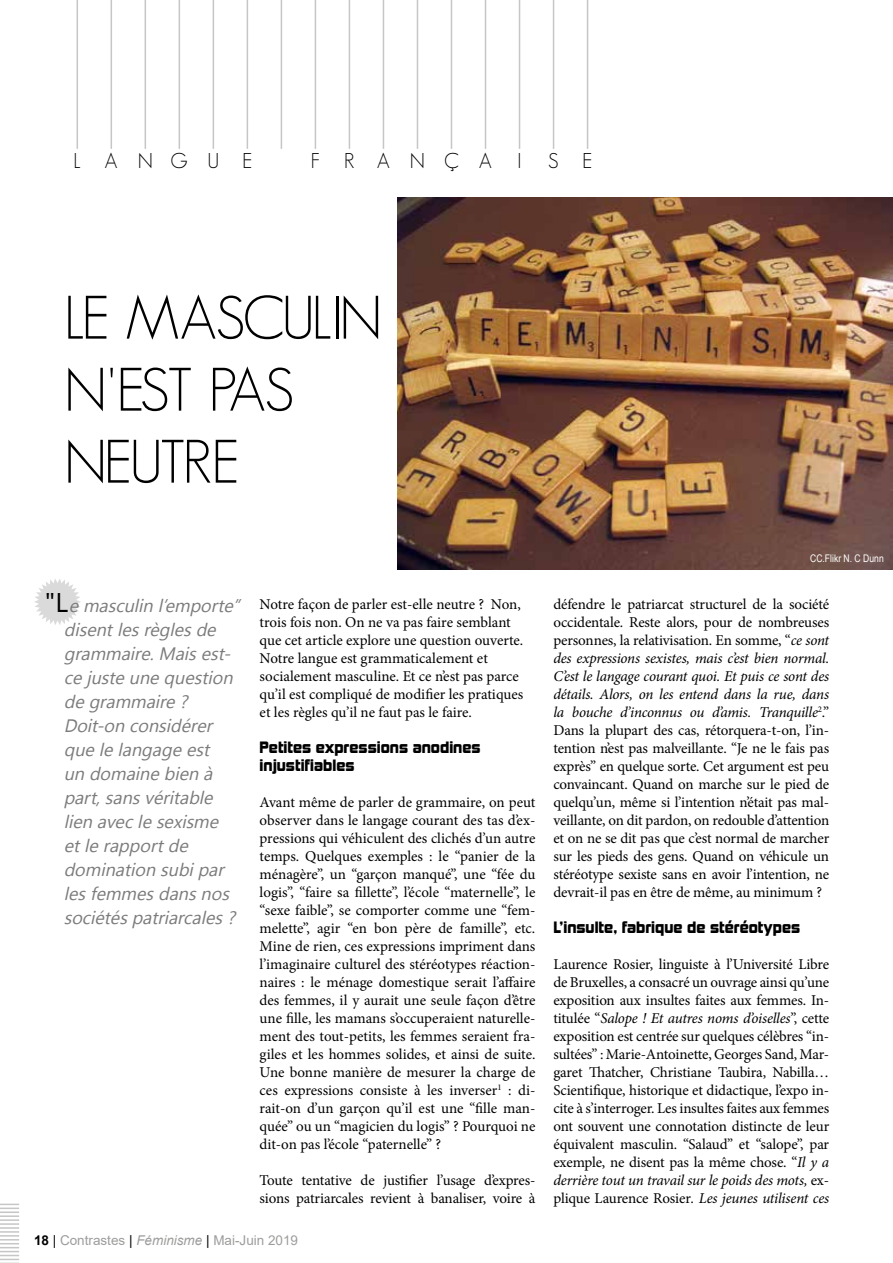
<style>
.page{position:relative;width:893px;height:1263px;background:#fff}
.page>*{position:absolute;margin:0;border:0;box-sizing:border-box;transform-origin:0 0}
.t1{font:300 60px/72px "Geosans";letter-spacing:-.05em;color:#000}
.t2{font:300 21px "Geosans";letter-spacing:.945em;color:#000}
.t3{font:italic 18px/24px "Khmer UI";color:#7c7b7b}
.t4{font:15px/18px "Minion Pro";letter-spacing:-.005em;color:#000;text-align:justify}
.t5{font:15px/18px "Kimberley Bl";color:#000}
.t6{font:13.5px "Arial";color:#9d9d9c}
.t7{font:10.5px "Arial Narrow";color:#fff}
.s1{font-style:normal;font-size:27px;color:#000}
.s2{font-weight:700;color:#000}
.s3{color:#000}
.s4{font-style:italic}
</style>
<div class="page">
<hr style="left:77px;top:0;width:1px;height:149px;background:#c6c6c6">
<hr style="left:111px;top:0;width:1px;height:149px;background:#c6c6c6">
<hr style="left:145px;top:0;width:1px;height:149px;background:#c6c6c6">
<hr style="left:179px;top:0;width:1px;height:149px;background:#c6c6c6">
<hr style="left:213px;top:0;width:1px;height:149px;background:#c6c6c6">
<hr style="left:247px;top:0;width:1px;height:149px;background:#c6c6c6">
<hr style="left:281px;top:0;width:1px;height:149px;background:#c6c6c6">
<hr style="left:315px;top:0;width:1px;height:149px;background:#c6c6c6">
<hr style="left:349px;top:0;width:1px;height:149px;background:#c6c6c6">
<hr style="left:383px;top:0;width:1px;height:149px;background:#c6c6c6">
<hr style="left:417px;top:0;width:1px;height:149px;background:#c6c6c6">
<hr style="left:451px;top:0;width:1px;height:149px;background:#c6c6c6">
<hr style="left:485px;top:0;width:1px;height:149px;background:#c6c6c6">
<hr style="left:519px;top:0;width:1px;height:149px;background:#c6c6c6">
<hr style="left:553px;top:0;width:1px;height:149px;background:#c6c6c6">
<hr style="left:587px;top:0;width:1px;height:149px;background:#c6c6c6">
<svg style="left:0;top:1203px;width:19px;height:60px"></svg>
<svg style="left:34px;top:579px;width:47px;height:46px"></svg>
<img style="left:397px;top:198px;width:496px;height:371px">
<h2 class="t2" style="left:73px;top:149px;width:180px">L ANGU E</h2>
<h2 class="t2" style="left:311px;top:149px;width:212px">F RANÇA I</h2>
<h2 class="t2" style="left:548px;top:149px;width:46px">S E</h2>
<h1 class="t1" style="left:64px;top:282px;width:320px">LE MASCULIN<br>N'EST PAS<br>NEUTRE</h1>
<p class="t3" style="left:64px;top:593px;width:182px;text-indent:-19px"><span class="s1">" L</span> e masculin l’emporte” disentlesrèglesde grammaire.Maisest&shy;ce juste une question de grammaire ?<br>Doit-on considérer que le langage est<br>un domaine bien à part,sansvéritable lien avec le sexisme etle rapportde domination subipar lesfemmesdansnos sociétéspatriarcales?</p>
<p class="t4" style="left:260px;top:595px;width:265px;text-align:left">Notre façon de parler est-elle neutre ? Non, trois fois non. On ne va pas faire semblant que cet article explore une question ouverte.<br>Notre langue est grammaticalement et socialement masculine. Et ce n’est pas parce qu’il est compliqué de modifier les pratiques et les règles qu’il ne faut pas le faire.</p>
<p class="t5" style="left:260px;top:738px;width:223px">Petites expressions anodines injustifiables</p>
<p class="t4" style="left:260px;top:793px;width:277px">Avant même de parler de grammaire, on peut observer dans le langage courant des tas d’ex&shy;pressions qui véhiculent des clichés d’un autre temps. Quelques exemples : le “panier de la ménagère”, un “garçon manqué”, une “fée du logis”, “faire sa fillette”, l’école “maternelle”, le “sexe faible”, se comporter comme une “fem&shy;melette”, agir “en bon père de famille”, etc.<br>Mine de rien, ces expressions impriment dans l’imaginaire culturel des stéréotypes réaction&shy;naires : le ménage domestique serait l’affaire des femmes, il y aurait une seule façon d’être une fille, les mamans s’occuperaient naturelle&shy;ment des tout-petits, les femmes seraient fra&shy;giles et les hommes solides, et ainsi de suite.<br>Une bonne manière de mesurer la charge de ces expressions consiste à les inverser<sup>1</sup> : di&shy;rait-on d’un garçon qu’il est une “fille man&shy;quée” ou un “magicien du logis” ? Pourquoi ne dit-on pas l’école “paternelle” ?</p>
<p class="t4" style="left:260px;top:1171px;width:277px">Toute tentative de justifier l’usage d’expres&shy;sions patriarcales revient à banaliser, voire à</p>
<p class="t6" style="left:34px;top:1231px;width:266px"><span class="s2">18</span> <span class="s3">|</span> Contrastes <span class="s3">|</span> <span class="s4">Féminisme</span> <span class="s3">|</span> Mai-Juin 2019</p>
<p class="t7" style="left:810px;top:551px;width:75px">CC.Flikr N. C Dunn</p>
<p class="t4" style="left:553px;top:595px;width:277px">défendre le patriarcat structurel de la société occidentale. Reste alors, pour de nombreuses personnes, la relativisation. En somme, “<span class="s4">ce sont des expressions sexistes, mais c’est bien normal.<br>C’est le langage courant quoi. Et puis ce sont des détails. Alors, on les entend dans la rue, dans la bouche d’inconnus ou d’amis. Tranquille</span><sup>2</sup>.” Dans la plupart des cas, rétorquera-t-on, l’in&shy;tention n’est pas malveillante. “Je ne le fais pas exprès” en quelque sorte. Cet argument est peu convaincant. Quand on marche sur le pied de quelqu’un, même si l’intention n’était pas mal&shy;veillante, on dit pardon, on redouble d’attention et on ne se dit pas que c’est normal de marcher sur les pieds des gens. Quand on véhicule un stéréotype sexiste sans en avoir l’intention, ne devrait-il pas en être de même, au minimum ?</p>
<p class="t5" style="left:553px;top:918px;width:248px">L’insulte, fabrique de stéréotypes</p>
<p class="t4" style="left:553px;top:955px;width:277px">Laurence Rosier, linguiste à l’Université Libre de Bruxelles, a consacré un ouvrage ainsi qu’une exposition aux insultes faites aux femmes. In&shy;titulée “<span class="s4">Salope ! Et autres noms d’oiselles</span>”, cette exposition est centrée sur quelques célèbres “in&shy;sultées” : Marie-Antoinette, Georges Sand, Mar&shy;garet Thatcher, Christiane Taubira, Nabilla… Scientifique, historique et didactique, l’expo in&shy;cite à s’interroger. Les insultes faites aux femmes ont souvent une connotation distincte de leur équivalent masculin. “Salaud” et “salope”, par exemple, ne disent pas la même chose. “<span class="s4">Il y a derrière tout un travail sur le poids des mots,</span> ex&shy;plique Laurence Rosier<span class="s4">. Les jeunes utilisent ces</span></p>
</div>
